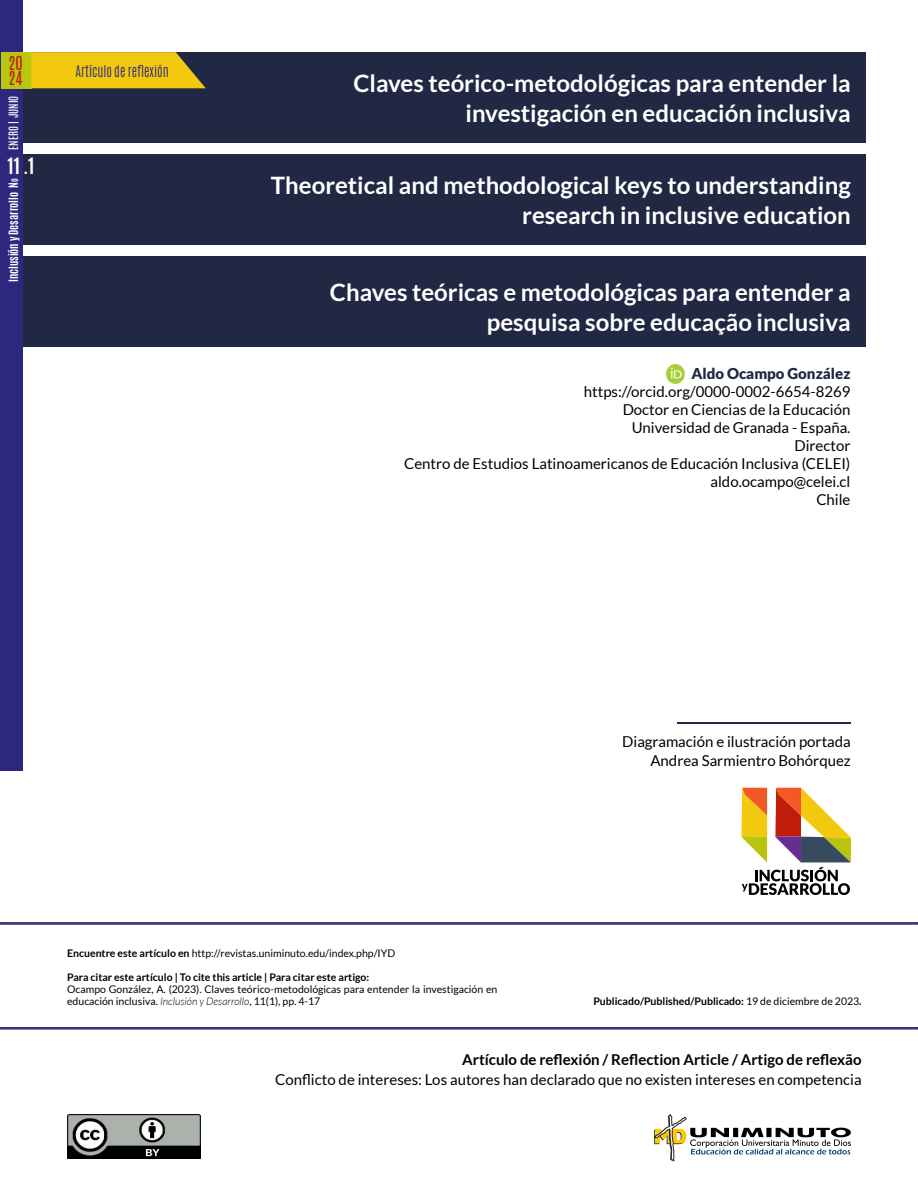
<style>
.page{position:relative;width:918px;height:1188px;background:#fff}
.page>*{position:absolute;margin:0;border:0;box-sizing:border-box;transform-origin:0 0}
.t1{font:700 24px/30px "Lato";color:#fff;text-align:right}
.t2{font:700 18.75px "Antonio";color:#fff}
.t3{font:16.2px/15.3px "Antonio";color:#bf1c0a}
.t4{font:15px/18px "Lato";color:#000;text-align:right}
.t5{font:700 15px "Lato";color:#000}
.t6{font:900 15px "Lato";color:#212844}
.t7{font:300 13.5px "Antonio";color:#2d277d}
.t8{font:700 10.8px "Antonio";color:#fff}
.t9{font:10.8px "Antonio";color:#fff}
.t10{font:10.5px/12px "Lato";color:#000}
.t11{font:700 10.5px "Lato";color:#000}
.s1{font-style:inherit}
.s2{font-size:7.5px}
.s3{font-weight:700}
.s4{font-weight:300;font-style:italic}
.s5{font-weight:400}
</style>
<div class="page">
<div style="left:0;top:52px;width:866px;height:91px;background:#212844"></div>
<div style="left:0;top:154px;width:866px;height:91px;background:#212844"></div>
<div style="left:0;top:256px;width:866px;height:91px;background:#212844"></div>
<div style="left:0;top:922px;width:918px;height:3px;background:#535353;border:1px solid #2d277d"></div>
<div style="left:0;top:1027px;width:918px;height:2px;background:#535353;border:1px solid #2d277d"></div>
<img style="left:68px;top:1114px;width:132px;height:44px">
<svg style="left:654px;top:1114px;width:197px;height:47px"></svg>
<hr style="left:677px;top:723px;width:174px;height:1px;background:#212844">
<svg style="left:741px;top:788px;width:110px;height:107px"></svg>
<div style="left:1px;top:0;width:22px;height:770px;background:#2d277d"></div>
<div style="left:1px;top:52px;width:30px;height:36px;background:#b9c50f"></div>
<svg style="left:666px;top:364px;width:19px;height:20px"></svg>
<svg style="left:671px;top:368px;width:11px;height:10px"></svg>
<svg style="left:31px;top:52px;width:175px;height:36px;background:#deba13"></svg>
<p class="t3" style="left:8px;top:55px;width:16px">20<br>24</p>
<p class="t9" style="left:6px;top:150px;width:56px;rotate:-90deg">ENERO | JUNIO</p>
<p class="t2" style="left:8px;top:152px;width:28px">11 .1</p>
<p class="t8" style="left:5px;top:282px;width:105px;rotate:-90deg">Inclusión y Desarrollo <span class="s1">N</span><span class="s2">o</span></p>
<p class="t7" style="left:75px;top:62px;width:95px">Artículo de reflexión</p>
<h1 class="t1" style="left:353px;top:68px;width:499px">Claves teórico-metodológicas para entender la investigación en educación inclusiva</h1>
<h1 class="t1" style="left:271px;top:170px;width:581px">Theoretical and methodological keys to understanding research in inclusive education</h1>
<h1 class="t1" style="left:330px;top:277px;width:522px">Chaves teóricas e metodológicas para entender a pesquisa sobre educação inclusiva</h1>
<p class="t6" style="left:691px;top:365px;width:161px">Aldo Ocampo González</p>
<p class="t4" style="left:404px;top:383px;width:448px">https://orcid.org/0000-0002-6654-8269<br>Doctor en Ciencias de la Educación<br>Universidad de Granada - España.<br>Director<br>Centro de Estudios Latinoamericanos de Educación Inclusiva (CELEI) aldo.ocampo@celei.cl<br>Chile</p>
<p class="t10" style="left:67px;top:948px;width:330px"><span class="s3">Encuentre este artículo en</span> http://revistas.uniminuto.edu/index.php/IYD</p>
<p class="t11" style="left:67px;top:972px;width:304px">Para citar este artículo | To cite this article | Para citar este artigo:</p>
<p class="t10" style="left:67px;top:984px;width:432px">Ocampo González, A. (2023). Claves teórico-metodológicas para entender la investigación en educación inclusiva. <span class="s4">Inclusión y Desarrollo</span>, 11(1), pp. 4-17</p>
<p class="t4" style="left:622px;top:731px;width:230px;line-height:19.5px">Diagramación e ilustración portada<br>Andrea Sarmientro Bohórquez</p>
<p class="t11" style="left:593px;top:996px;width:270px">Publicado/Published/Publicado: <span class="s5">19 de diciembre de 2023</span>.</p>
<p class="t5" style="left:462px;top:1051px;width:401px">Artículo de reflexión / Reflection Article / Artigo de reflexão</p>
<p class="t4" style="left:275px;top:1070px;width:588px">Conflicto de intereses: Los autores han declarado que no existen intereses en competencia</p>
</div>
